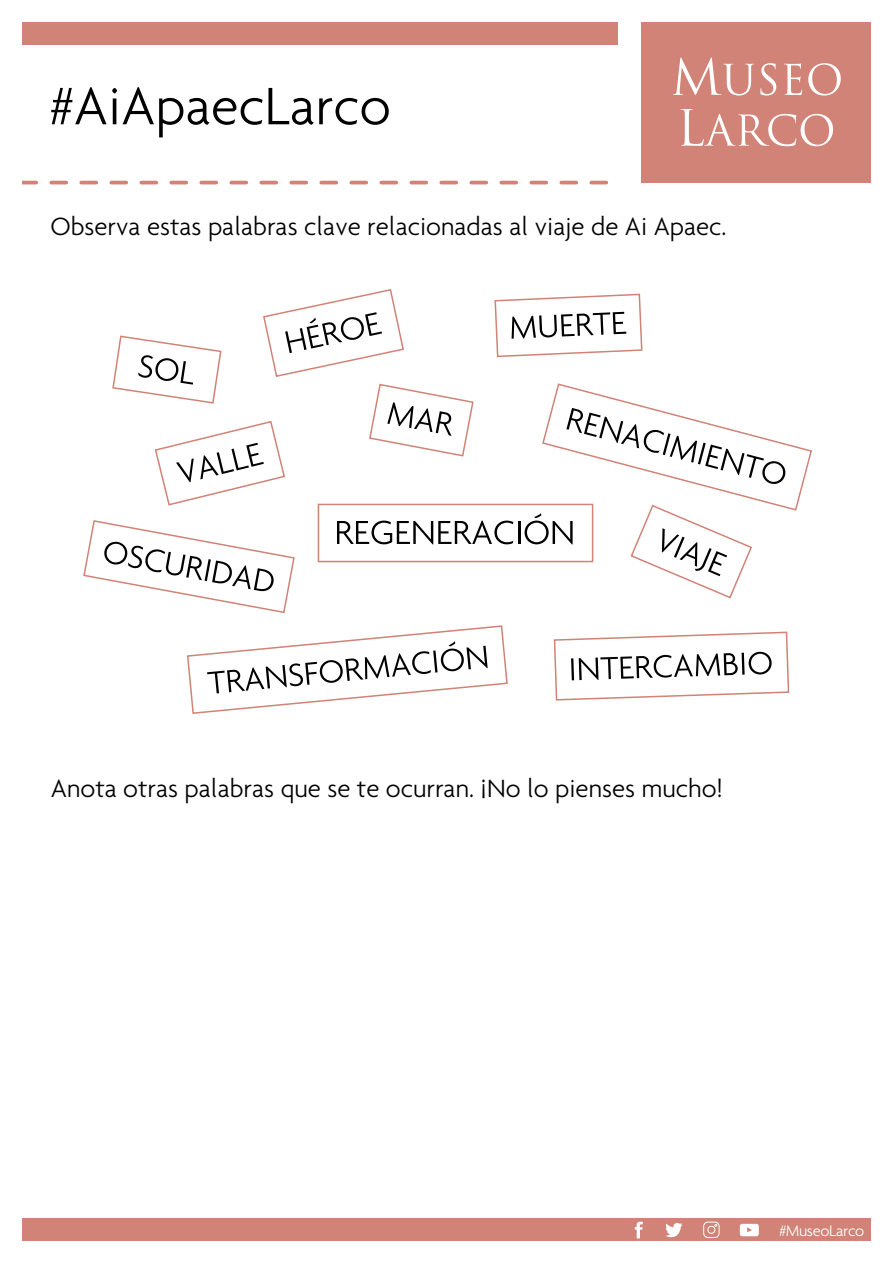
<style>
.page{position:relative;width:893px;height:1263px;background:#fff}
.page>*{position:absolute;margin:0;border:0;box-sizing:border-box;transform-origin:0 0}
.t1{font:300 57px "Agenda";color:#000}
.t2{font:300 27px "Agenda";color:#000}
.t3{font:300 16.5px "Agenda";letter-spacing:-.02em;color:#fff}
</style>
<div class="page">
<svg style="left:112px;top:289px;width:363px;height:217px"></svg>
<svg style="left:494px;top:293px;width:149px;height:65px"></svg>
<svg style="left:553px;top:631px;width:237px;height:70px"></svg>
<svg style="left:187px;top:625px;width:321px;height:89px"></svg>
<svg style="left:83px;top:520px;width:212px;height:93px"></svg>
<div style="left:318px;top:504px;width:275px;height:58px;border:2px solid #d08376"></div>
<svg style="left:337px;top:520px;width:176px;height:24px"></svg>
<hr style="left:518px;top:521px;width:2px;height:23px;background:#000">
<svg style="left:525px;top:383px;width:287px;height:216px"></svg>
<div style="left:0;top:1218px;width:893px;height:45px;background:#d08376"></div>
<svg style="left:22px;top:181px;width:587px;height:3px"></svg>
<div style="left:642px;top:0;width:251px;height:183px;background:#d08376"></div>
<div style="left:0;top:0;width:617px;height:44px;background:#d08376"></div>
<div style="left:0;top:1242px;width:893px;height:21px;background:#fff"></div>
<div style="left:0;top:0;width:893px;height:21px;background:#fff"></div>
<div style="left:0;top:0;width:21px;height:1263px;background:#fff"></div>
<div style="left:872px;top:0;width:21px;height:1263px;background:#fff"></div>
<svg style="left:673px;top:57px;width:168px;height:39px"></svg>
<svg style="left:681px;top:109px;width:152px;height:37px"></svg>
<svg style="left:703px;top:1221px;width:17px;height:17px"></svg>
<svg style="left:740px;top:1224px;width:19px;height:12px"></svg>
<svg style="left:635px;top:1221px;width:8px;height:17px"></svg>
<svg style="left:665px;top:1223px;width:18px;height:19px"></svg>
<h1 class="t1" style="left:50px;top:73px;width:342px">#AiApaecLarco</h1>
<p class="t2" style="left:50px;top:211px;width:678px">Observa estas palabras clave relacionadas al viaje de Ai Apaec.</p>
<p class="t2" style="left:51px;top:772px;width:674px">Anota otras palabras que se te ocurran. ¡No lo pienses mucho!</p>
<p class="t3" style="left:779px;top:1220px;width:87px">#MuseoLarco</p>
</div>
